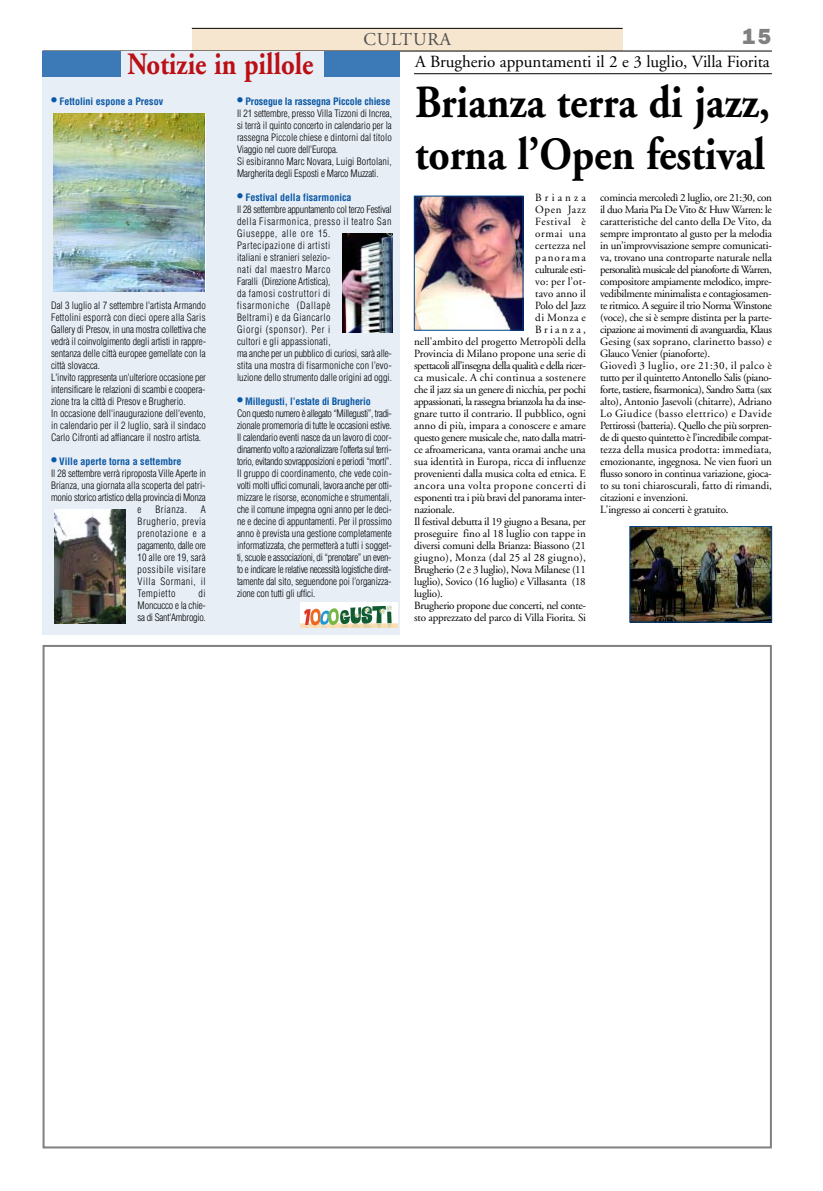
<style>
.page{position:relative;width:823px;height:1191px;background:#fff}
.page>*{position:absolute;margin:0;border:0;box-sizing:border-box;transform-origin:0 0}
.t1{font:700 46px/52px "Adobe Garamond";color:#000;scale:.9 1}
.t2{font:700 31px "Adobe Garamond";color:#bb0f14;scale:.86 1}
.t3{font:800 22px "Franklin Gothic";color:#808080}
.t4{font:18px "Adobe Garamond";letter-spacing:.05em;color:#4d4d4d}
.t5{font:17px "Adobe Garamond";letter-spacing:-.005em;color:#000}
.t6{font:11px/12px "Adobe Garamond";letter-spacing:-.02em;color:#000}
.t7{font:11px "Adobe Garamond";letter-spacing:.005em;color:#000}
.t8{font:11px "Adobe Garamond";letter-spacing:-.04em;color:#000}
.t9{font:11px "Adobe Garamond";color:#000}
.t10{font:11px "Adobe Garamond";letter-spacing:-.045em;color:#000}
.t11{font:11px "Adobe Garamond";letter-spacing:.025em;color:#000}
.t12{font:11px "Adobe Garamond";letter-spacing:.05em;color:#000}
.t13{font:11px "Adobe Garamond";letter-spacing:.03em;color:#000}
.t14{font:11px "Adobe Garamond";letter-spacing:.055em;color:#000}
.t15{font:11px "Adobe Garamond";letter-spacing:.02em;color:#000}
.t16{font:11px "Adobe Garamond";letter-spacing:.01em;color:#000}
.t17{font:11px "Adobe Garamond";letter-spacing:.105em;color:#000}
.t18{font:11px "Adobe Garamond";letter-spacing:.21em;color:#000}
.t19{font:11px "Adobe Garamond";letter-spacing:.285em;color:#000}
.t20{font:300 condensed 10px/12px "Helvetica";letter-spacing:-.005em;color:#000}
.t21{font:300 condensed 10px/12px "Helvetica";letter-spacing:.02em;color:#000}
.t22{font:700 condensed 10px "Helvetica";color:#0a58a5}
.t23{font:300 condensed 10px "Helvetica";letter-spacing:-.025em;color:#000}
.t24{font:300 condensed 10px "Helvetica";letter-spacing:.055em;color:#000}
.s1{font-size:14px}
.s2{font-weight:700;font-size:14px;color:#0a58a5}
.s3{font-weight:700;color:#0a58a5}
</style>
<div class="page">
<div style="left:43px;top:645px;width:728px;height:503px;border:2px solid #808080"></div>
<hr style="left:414px;top:73px;width:357px;height:1px;background:#000">
<div style="left:192px;top:28px;width:430px;height:23px;background:#f6e6d0"></div>
<hr style="left:192px;top:28px;width:430px;height:1px;background:#000">
<hr style="left:43px;top:51px;width:728px;height:1px;background:#000">
<div style="left:43px;top:51px;width:357px;height:583px;background:#e7eef6"></div>
<img style="left:631px;top:528px;width:138px;height:92px">
<div style="left:629px;top:526px;width:142px;height:96px;border:1px solid #004389"></div>
<div style="left:43px;top:51px;width:78px;height:26px;background:#3b7ab7"></div>
<div style="left:324px;top:51px;width:75px;height:26px;background:#3b7ab7"></div>
<img style="left:416px;top:198px;width:105px;height:130px">
<div style="left:414px;top:196px;width:109px;height:134px;border:1px solid #004389"></div>
<img style="left:53px;top:113px;width:152px;height:179px">
<img style="left:55px;top:509px;width:70px;height:115px">
<img style="left:342px;top:233px;width:50px;height:100px">
<div style="left:301px;top:602px;width:96px;height:25px;background:#fff"></div>
<svg style="left:301px;top:605px;width:96px;height:22px"></svg>
<h3 class="t3" style="left:742px;top:24px;width:30px">15</h3>
<h3 class="t5" style="left:415px;top:55px;width:356px">A Brugherio appuntamenti il 2 e 3 luglio, Villa Fiorita</h3>
<h3 class="t4" style="left:363px;top:32px;width:89px">CULTURA</h3>
<h1 class="t1" style="left:415px;top:81px;width:395px">Brianza terra di jazz, torna l’Open festival</h1>
<p class="t19" style="left:535px;top:193px;width:52px">Brianza</p>
<p class="t14" style="left:535px;top:205px;width:52px">Open Jazz</p>
<p class="t14" style="left:535px;top:217px;width:52px">Festival è</p>
<p class="t14" style="left:535px;top:229px;width:52px">ormai una</p>
<p class="t15" style="left:535px;top:241px;width:52px">certezza nel</p>
<p class="t17" style="left:535px;top:253px;width:52px">panorama</p>
<p class="t10" style="left:535px;top:265px;width:52px">culturale esti-</p>
<p class="t6" style="left:535px;top:276px;width:52px">vo: per l’ot-</p>
<p class="t16" style="left:535px;top:289px;width:52px">tavo anno il</p>
<p class="t6" style="left:535px;top:300px;width:52px">Polo del Jazz</p>
<p class="t6" style="left:535px;top:312px;width:52px">di Monza e</p>
<p class="t18" style="left:535px;top:325px;width:52px">Brianza,</p>
<p class="t7" style="left:414px;top:337px;width:173px">nell'ambito del progetto Metropòli della</p>
<p class="t6" style="left:414px;top:348px;width:173px">Provincia di Milano propone una serie di</p>
<p class="t10" style="left:414px;top:361px;width:173px">spettacoli all’insegna della qualità e della ricer-</p>
<p class="t11" style="left:414px;top:373px;width:173px">ca musicale. A chi continua a sostenere</p>
<p class="t6" style="left:414px;top:384px;width:173px">che il jazz sia un genere di nicchia, per pochi</p>
<p class="t8" style="left:414px;top:397px;width:173px">appassionati, la rassegna brianzola ha da inse-</p>
<p class="t9" style="left:414px;top:409px;width:173px">gnare tutto il contrario. Il pubblico, ogni</p>
<p class="t7" style="left:414px;top:421px;width:173px">anno di più, impara a conoscere e amare</p>
<p class="t8" style="left:414px;top:433px;width:173px">questo genere musicale che, nato dalla matri-</p>
<p class="t6" style="left:414px;top:444px;width:173px">ce afroamericana, vanta oramai anche una</p>
<p class="t7" style="left:414px;top:457px;width:173px">sua identità in Europa, ricca di influenze</p>
<p class="t6" style="left:414px;top:468px;width:173px">provenienti dalla musica colta ed etnica. E</p>
<p class="t12" style="left:414px;top:481px;width:173px">ancora una volta propone concerti di</p>
<p class="t6" style="left:414px;top:492px;width:173px">esponenti tra i più bravi del panorama inter-</p>
<p class="t6" style="left:414px;top:504px;width:42px">nazionale.</p>
<p class="t6" style="left:414px;top:516px;width:173px">Il festival debutta il 19 giugno a Besana, per</p>
<p class="t9" style="left:414px;top:529px;width:173px">proseguire fino al 18 luglio con tappe in</p>
<p class="t6" style="left:414px;top:540px;width:173px">diversi comuni della Brianza: Biassono (21</p>
<p class="t13" style="left:414px;top:553px;width:173px">giugno), Monza (dal 25 al 28 giugno),</p>
<p class="t6" style="left:414px;top:564px;width:173px">Brugherio (2 e 3 luglio), Nova Milanese (11</p>
<p class="t6" style="left:414px;top:576px;width:173px">luglio), Sovico (16 luglio) e Villasanta (18</p>
<p class="t6" style="left:414px;top:588px;width:30px">luglio).</p>
<p class="t6" style="left:414px;top:600px;width:173px">Brugherio propone due concerti, nel conte-</p>
<p class="t6" style="left:414px;top:612px;width:173px">sto apprezzato del parco di Villa Fiorita. Si</p>
<h2 class="t2" style="left:127px;top:52px;width:218px">Notizie in pillole</h2>
<p class="t22" style="left:51px;top:95px;width:113px"><span class="s1">•</span> Fettolini espone a Presov</p>
<p class="t20" style="left:237px;top:95px;width:156px"><span class="s2">•</span> <span class="s3">Prosegue la rassegna Piccole chiese </span>Il 21 settembre, presso Villa Tizzoni di Increa, si terrà il quinto concerto in calendario per la rassegna Piccole chiese e dintorni dal titolo Viaggio nel cuore dell'Europa.<br>Si esibiranno Marc Novara, Luigi Bortolani, Margherita degli Esposti e Marco Muzzati.</p>
<p class="t21" style="left:237px;top:191px;width:156px"><span class="s2">•</span> <span class="s3">Festival della fisarmonica<br></span>Il 28 settembre appuntamento col terzo Festival della Fisarmonica, presso il teatro San<br>Giuseppe, alle ore 15.<br>Partecipazione di artisti<br>italiani e stranieri selezio-<br>nati dal maestro Marco<br>Faralli (Direzione Artistica),<br>da famosi costruttori di<br>fisarmoniche (Dallapè<br>Beltrami) e da Giancarlo<br>Giorgi (sponsor). Per i<br>cultori e gli appassionati,<br>ma anche per un pubblico di curiosi, sarà alle&shy;stita una mostra di fisarmoniche con l’evo&shy;luzione dello strumento dalle origini ad oggi.</p>
<p class="t20" style="left:237px;top:395px;width:156px"><span class="s2">•</span> <span class="s3">Millegusti, l’estate di Brugherio<br></span>Con questo numero è allegato “Millegusti”, tradi&shy;zionale promemoria di tutte le occasioni estive.<br>Il calendario eventi nasce da un lavoro di coor&shy;dinamento volto a razionalizzare l’offerta sul terri&shy;torio, evitando sovrapposizioni e periodi “morti”.<br>Il gruppo di coordinamento, che vede coin&shy;volti molti uffici comunali, lavora anche per otti&shy;mizzare le risorse, economiche e strumentali, che il comune impegna ogni anno per le deci&shy;ne e decine di appuntamenti. Per il prossimo anno è prevista una gestione completamente informatizzata, che permetterà a tutti i sogget&shy;ti, scuole e associazioni, di “prenotare” un even&shy;to e indicare le relative necessità logistiche diret&shy;tamente dal sito, seguendone poi l’organizza&shy;zione con tutti gli uffici.</p>
<p class="t6" style="left:599px;top:192px;width:173px">comincia mercoledì 2 luglio, ore 21:30, con il duo Maria Pia De Vito &amp; Huw Warren: le caratteristiche del canto della De Vito, da sempre improntato al gusto per la melodia in un’improvvisazione sempre comunicati&shy;va, trovano una controparte naturale nella personalità musicale del pianoforte di Warren, compositore ampiamente melodico, impre&shy;vedibilmente minimalista e contagiosamen&shy;te ritmico. A seguire il trio Norma Winstone (voce), che si è sempre distinta per la parte&shy;cipazione ai movimenti di avanguardia, Klaus Gesing (sax soprano, clarinetto basso) e Glauco Venier (pianoforte).<br>Giovedì 3 luglio, ore 21:30, il palco è tutto per il quintetto Antonello Salis (piano&shy;forte, tastiere, fisarmonica), Sandro Satta (sax alto), Antonio Jasevoli (chitarre), Adriano Lo Giudice (basso elettrico) e Davide Pettirossi (batteria). Quello che più sorpren&shy;de di questo quintetto è l’incredibile compat&shy;tezza della musica prodotta: immediata, emozionante, ingegnosa. Ne vien fuori un flusso sonoro in continua variazione, gioca&shy;to su toni chiaroscurali, fatto di rimandi, citazioni e invenzioni.<br>L'ingresso ai concerti è gratuito.</p>
<p class="t20" style="left:51px;top:299px;width:156px">Dal 3 luglio al 7 settembre l'artista Armando Fettolini esporrà con dieci opere alla Saris Gallery di Presov, in una mostra collettiva che vedrà il coinvolgimento degli artisti in rappre&shy;sentanza delle città europee gemellate con la città slovacca.<br>L'invito rappresenta un'ulteriore occasione per intensificare le relazioni di scambi e coopera&shy;zione tra la città di Presov e Brugherio.<br>In occasione dell'inaugurazione dell'evento, in calendario per il 2 luglio, sarà il sindaco Carlo Cifronti ad affiancare il nostro artista.</p>
<p class="t22" style="left:51px;top:455px;width:132px"><span class="s1">•</span> Ville aperte torna a settembre</p>
<p class="t20" style="left:51px;top:467px;width:156px">Il 28 settembre verrà riproposta Ville Aperte in</p>
<p class="t20" style="left:51px;top:479px;width:156px">Brianza, una giornata alla scoperta del patri-</p>
<p class="t23" style="left:51px;top:491px;width:156px">monio storico artistico della provincia di Monza</p>
<p class="t20" style="left:137px;top:503px;width:5px">e</p>
<p class="t24" style="left:155px;top:503px;width:33px">Brianza.</p>
<p class="t20" style="left:137px;top:503px;width:70px;text-align:justify;text-indent:63px">A Brugherio, previa prenotazione e a pagamento, dalle ore 10 alle ore 19, sarà possibile visitare Villa Sormani, il Tempietto</p>
<p class="t20" style="left:137px;top:587px;width:70px;text-align:justify;text-indent:61px">di Moncucco e la chie&shy;sa di Sant'Ambrogio.</p>
</div>
